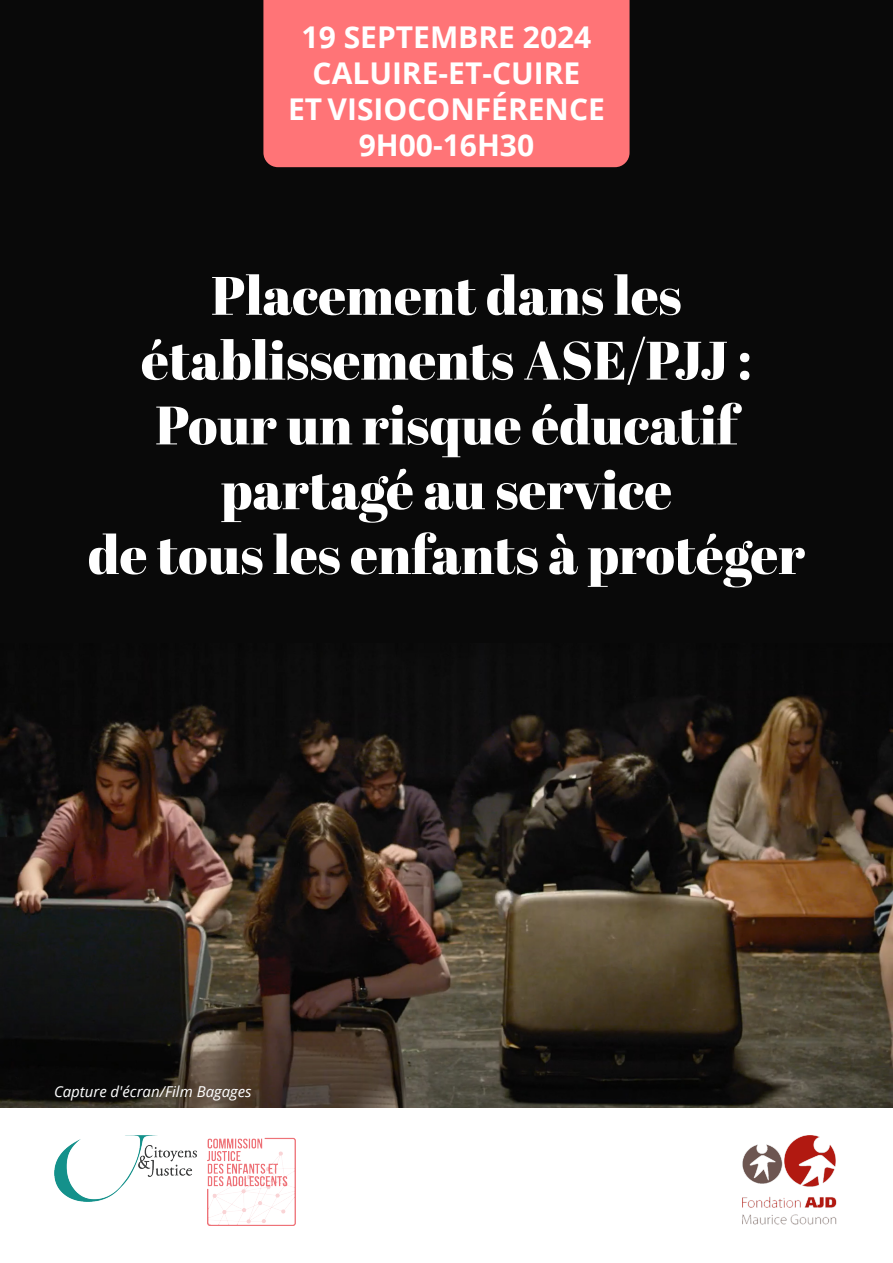
<style>
.page{position:relative;width:893px;height:1263px;background:#fff}
.page>*{position:absolute;margin:0;border:0;box-sizing:border-box;transform-origin:0 0}
.t1{font:54px/64.8px "Abril Fatface";color:#fff;text-align:center}
.t2{font:700 30px "Open Sans";color:#fff}
.t3{font:italic 15px "Open Sans";color:#fff}
</style>
<div class="page">
<div style="left:0;top:0;width:893px;height:644px;background:#090909"></div>
<div style="left:263px;top:0;width:367px;height:167px;background:#ff7477"></div>
<img style="left:743px;top:1135px;width:94px;height:90px">
<img style="left:208px;top:1137px;width:87px;height:88px">
<img style="left:0;top:644px;width:893px;height:464px">
<img style="left:54px;top:1135px;width:142px;height:66px">
<p class="t2" style="left:302px;top:16px;width:291px">19 SEPTEMBRE 2024</p>
<p class="t2" style="left:313px;top:52px;width:269px">CALUIRE-ET-CUIRE</p>
<p class="t2" style="left:288px;top:88px;width:318px">ET VISIOCONFÉRENCE</p>
<p class="t2" style="left:359px;top:124px;width:177px">9H00-16H30</p>
<p class="t1" style="left:141px;top:262px;width:612px">Placement dans les établissements ASE/PJJ :</p>
<p class="t1" style="left:155px;top:391px;width:584px">Pour un risque éducatif</p>
<p class="t1" style="left:221px;top:456px;width:453px">partagé au service</p>
<p class="t1" style="left:88px;top:521px;width:719px">de tous les enfants à protéger</p>
<p class="t3" style="left:54px;top:1081px;width:199px">Capture d'écran/Film Bagages</p>
</div>
